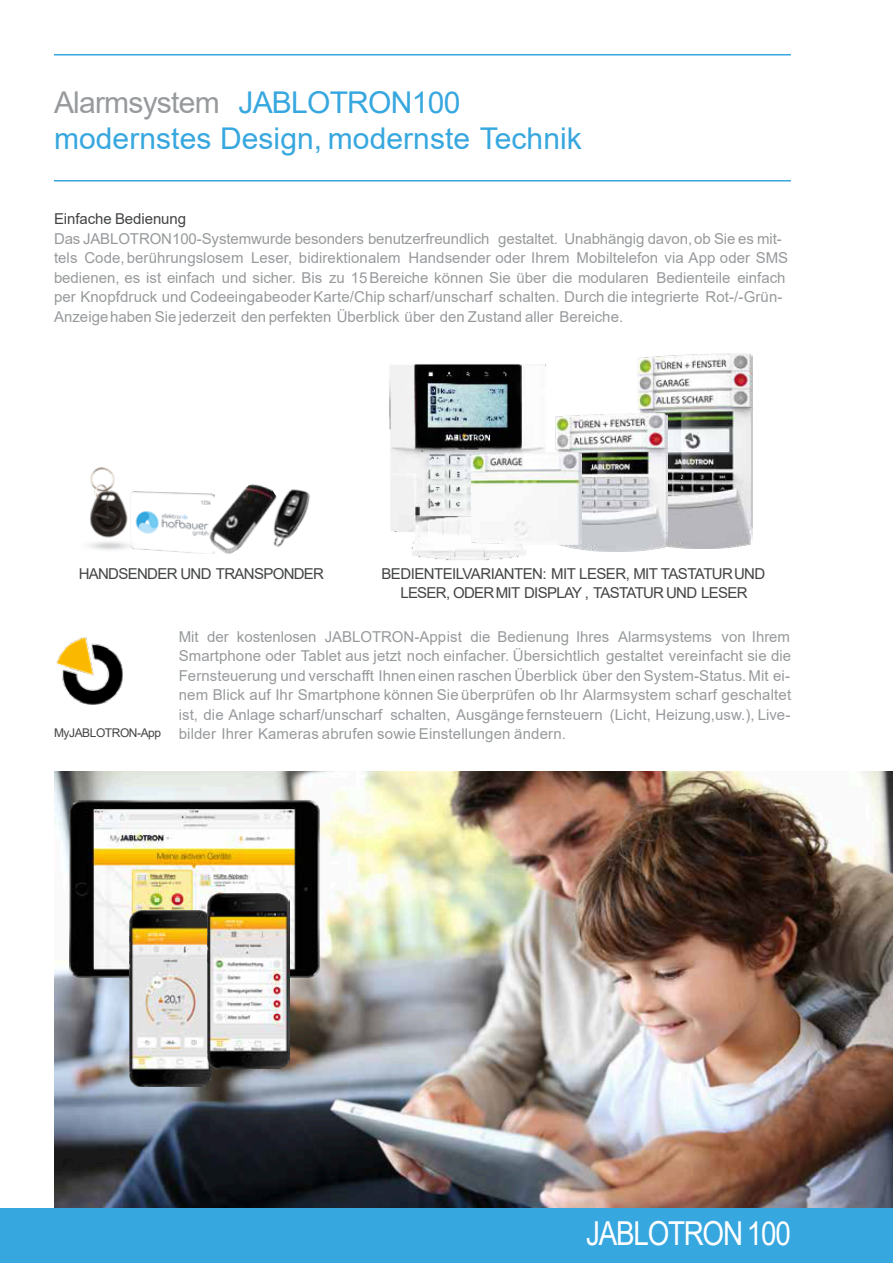
<style>
.page{position:relative;width:893px;height:1263px;background:#fff}
.page>*{position:absolute;margin:0;border:0;box-sizing:border-box;transform-origin:0 0}
.t1{font:33px "Arial";letter-spacing:-.045em;color:#fff;scale:.84 1}
.t2{font:30px/36px "Arial";letter-spacing:.005em;color:#37a7df}
.t3{font:15px/19.5px "Arial";letter-spacing:.005em;color:#979a9c}
.t4{font:15px/19.5px "Arial";letter-spacing:-.045em;color:#434445;text-align:center}
.t5{font:15px "Arial";letter-spacing:-.005em;color:#434445}
.s1{color:#979a9c}
</style>
<div class="page">
<img style="left:54px;top:772px;width:839px;height:437px">
<div style="left:0;top:1209px;width:893px;height:54px;background:#37a7df"></div>
<hr style="left:54px;top:180px;width:737px;height:1px;background:#37a7df">
<hr style="left:54px;top:54px;width:737px;height:2px;background:#37a7df">
<img style="left:56px;top:637px;width:67px;height:68px">
<img style="left:638px;top:353px;width:115px;height:196px">
<img style="left:561px;top:413px;width:106px;height:138px">
<img style="left:389px;top:364px;width:172px;height:197px">
<img style="left:472px;top:452px;width:109px;height:92px">
<img style="left:143px;top:491px;width:65px;height:63px">
<img style="left:88px;top:467px;width:55px;height:83px">
<img style="left:277px;top:489px;width:33px;height:58px">
<img style="left:208px;top:484px;width:69px;height:70px">
<img style="left:70px;top:797px;width:253px;height:181px">
<img style="left:129px;top:911px;width:83px;height:175px">
<img style="left:207px;top:893px;width:83px;height:175px">
<h2 class="t2" style="left:54px;top:87px;width:529px"><span class="s1">Alarmsystem</span> JABLOTRON 100 modernstes Design, modernste Technik</h2>
<p class="t5" style="left:54px;top:213px;width:134px">Einfache Bedienung</p>
<p class="t3" style="left:54px;top:230px;width:736px">Das JABLOTRON 100-System wurde besonders benutzerfreundlich gestaltet. Unabhängig davon, ob Sie es mit&shy;tels Code, berührungslosem Leser, bidirektionalem Handsender oder Ihrem Mobiltelefon via App oder SMS bedienen, es ist einfach und sicher. Bis zu 15 Bereiche können Sie über die modularen Bedienteile einfach per Knopfdruck und Codeeingabe oder Karte/Chip scharf/unscharf schalten. Durch die integrierte Rot-/-Grün-Anzeige haben Sie jederzeit den perfekten Überblick über den Zustand aller Bereiche.</p>
<p class="t4" style="left:79px;top:565px;width:247px">HANDSENDER UND TRANSPONDER</p>
<p class="t4" style="left:381px;top:565px;width:385px">BEDIENTEILVARIANTEN: MIT LESER, MIT TASTATUR UND<br>LESER, ODER MIT DISPLAY , TASTATUR UND LESER</p>
<p class="t3" style="left:179px;top:628px;width:613px">Mit der kostenlosen JABLOTRON-App ist die Bedienung Ihres Alarmsystems von Ihrem</p>
<p class="t3" style="left:179px;top:648px;width:614px">Smartphone oder Tablet aus jetzt noch einfacher. Übersichtlich gestaltet vereinfacht sie die</p>
<p class="t3" style="left:179px;top:667px;width:613px">Fernsteuerung und verschafft Ihnen einen raschen Überblick über den System-Status. Mit ei-</p>
<p class="t3" style="left:179px;top:687px;width:614px">nem Blick auf Ihr Smartphone können Sie überprüfen ob Ihr Alarmsystem scharf geschaltet</p>
<p class="t3" style="left:179px;top:706px;width:613px">ist, die Anlage scharf/unscharf schalten, Ausgänge fernsteuern (Licht, Heizung,usw.), Live-</p>
<p class="t3" style="left:54px;top:726px;width:513px"><sup>MyJABLOTRON-App</sup> bilder Ihrer Kameras abrufen sowie Einstellungen ändern.</p>
<h1 class="t1" style="left:586px;top:1221px;width:245px">JABLOTRON 100</h1>
</div>
